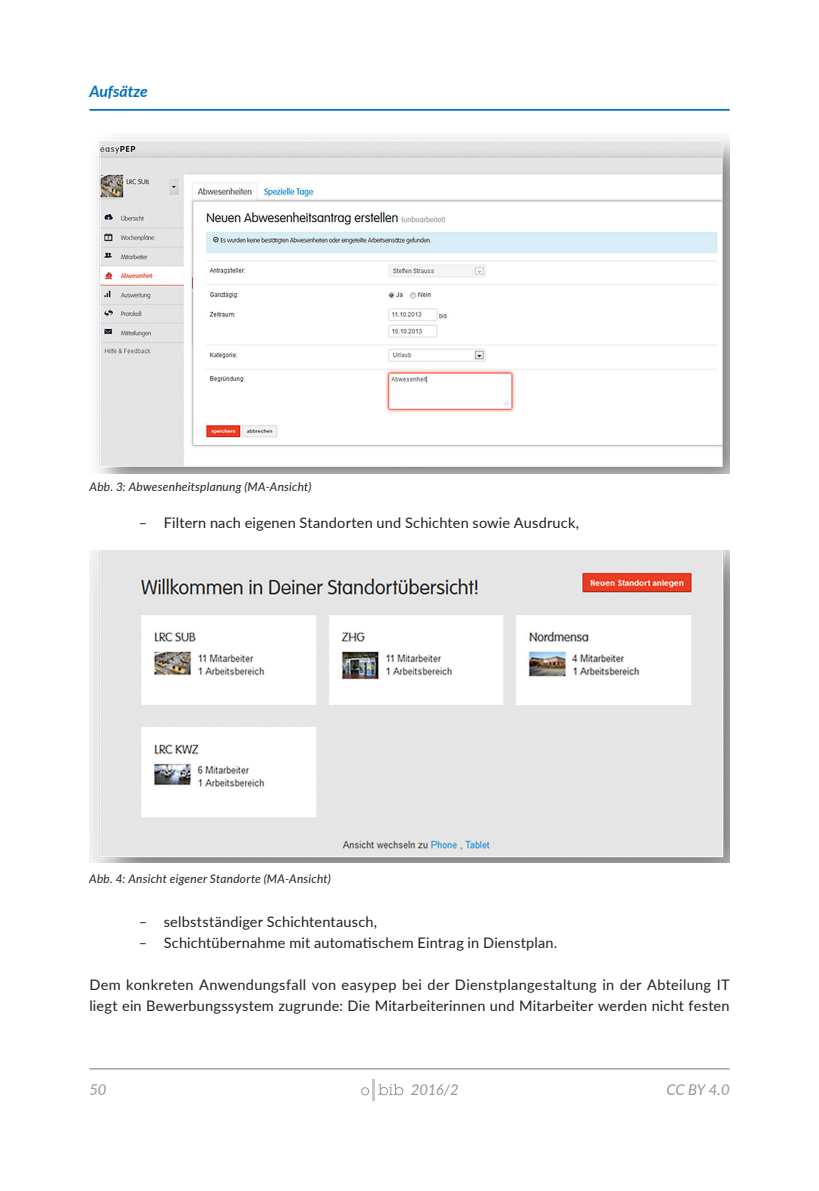
<style>
.page{position:relative;width:819px;height:1191px;background:#fff}
.page>*{position:absolute;margin:0;border:0;box-sizing:border-box;transform-origin:0 0}
.t1{font:italic 700 15.75px "Lato";color:#0071b9}
.t2{font:italic 14.88px "Lato";letter-spacing:-.015em;color:#939598}
.paragraph{font:14.53px/21px "Lato";letter-spacing:.015em;color:#231f20}
.t3{font:italic 11.9px "Lato";letter-spacing:.02em;color:#231f20}
</style>
<div class="page">
<hr style="left:89px;top:1068px;width:640px;height:1px;background:#939598">
<hr style="left:372px;top:1079px;width:3px;height:21px;background:#c7c8ca">
<svg style="left:361px;top:1087px;width:8px;height:8px"></svg>
<svg style="left:378px;top:1084px;width:25px;height:11px"></svg>
<img style="left:96px;top:136px;width:633px;height:337px">
<img style="left:89px;top:550px;width:640px;height:312px">
<hr style="left:89px;top:109px;width:640px;height:2px;background:#0071b9">
<p class="t1" style="left:89px;top:80px;width:60px">Aufsätze</p>
<p class="t3" style="left:90px;top:478px;width:223px">Abb. 3: Abwesenheitsplanung (MA-Ansicht)</p>
<p class="paragraph" style="left:139px;top:512px;width:441px">– Filtern nach eigenen Standorten und Schichten sowie Ausdruck,</p>
<p class="t3" style="left:89px;top:870px;width:243px">Abb. 4: Ansicht eigener Standorte (MA-Ansicht)</p>
<p class="paragraph" style="left:139px;top:911px;width:240px">– selbstständiger Schichtentausch,</p>
<p class="paragraph" style="left:139px;top:932px;width:420px">– Schichtübernahme mit automatischem Eintrag in Dienstplan.</p>
<p class="paragraph" style="left:89px;top:974px;width:641px">Dem konkreten Anwendungsfall von easypep bei der Dienstplangestaltung in der Abteilung IT liegt ein Bewerbungssystem zugrunde: Die Mitarbeiterinnen und Mitarbeiter werden nicht festen</p>
<p class="t2" style="left:89px;top:1079px;width:19px">50</p>
<p class="t2" style="left:411px;top:1079px;width:49px">2016/2</p>
<p class="t2" style="left:666px;top:1079px;width:65px">CC BY 4.0</p>
</div>
